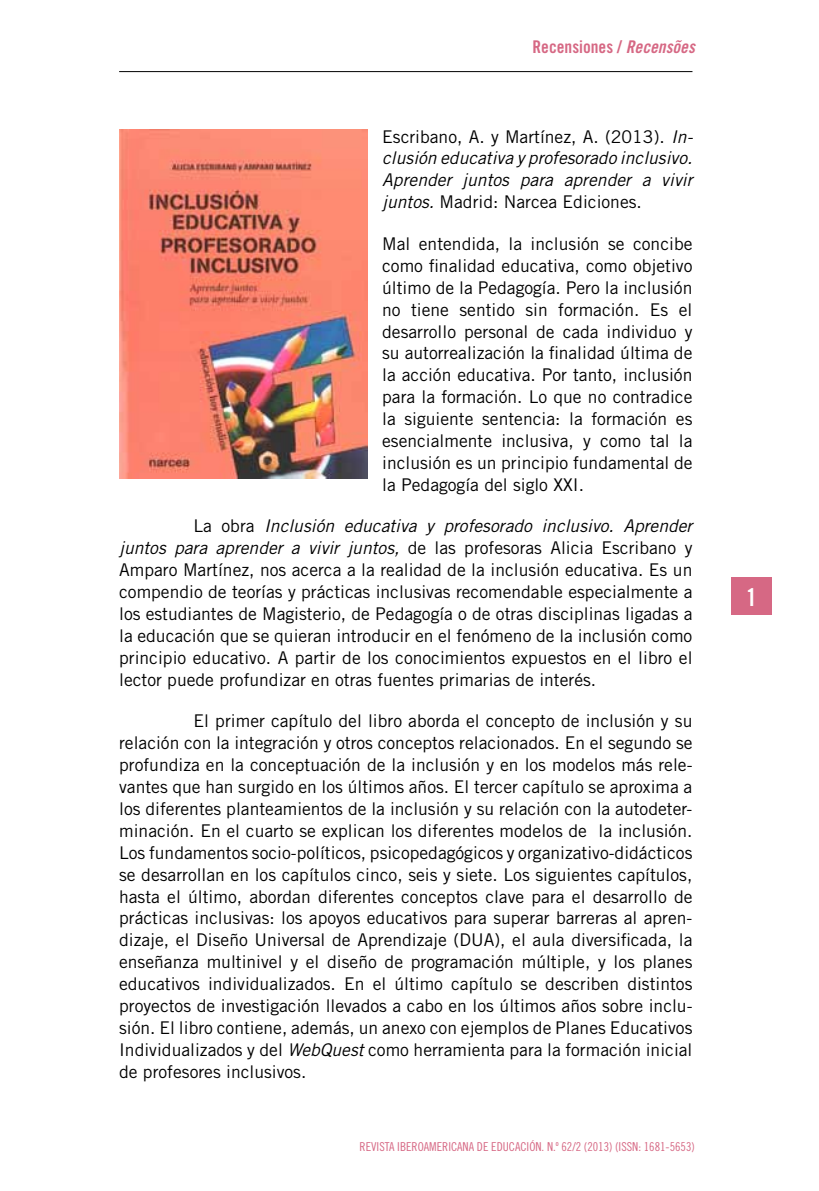
<style>
.page{position:relative;width:819px;height:1191px;background:#fff}
.page>*{position:absolute;margin:0;border:0;box-sizing:border-box;transform-origin:0 0}
.t1{font:700 19.25px "Trade Gothic";color:#fff}
.t2{font:17.5px/21.9px "Trade Gothic";color:#000;text-align:justify}
.t3{font:italic 17.5px/21.9px "Trade Gothic";color:#000;text-align:justify}
.t4{font:17.5px "Trade Gothic Bold Cond Twenty";color:#d66884}
.t5{font:12.25px "Trade Gothic Cond Eighteen";color:#d66884}
.s1{font-family:"Trade Gothic Bold Cond Twenty Obl"}
.s2{font-style:normal}
.s3{font-style:italic}
.s4{font-family:"Trade Gothic Bold Cond Twenty";font-weight:400;font-size:24.5px}
</style>
<div class="page">
<div style="left:731px;top:577px;width:40px;height:38px;background:#d66884"></div>
<hr style="left:119px;top:71px;width:573px;height:1px;background:#000">
<img style="left:119px;top:129px;width:248px;height:349px">
<p class="t4" style="left:532px;top:36px;width:164px">Recensiones / <span class="s1">Recensões</span></p>
<p class="t3" style="left:382px;top:125px;width:312px"><span class="s2">Escribano, A. y Martínez, A. (2013).</span> In&shy;clusión educativa y profesorado inclusivo.<br>Aprender juntos para aprender a vivir juntos. <span class="s2">Madrid: Narcea Ediciones.</span></p>
<p class="t2" style="left:382px;top:233px;width:312px">Mal entendida, la inclusión se concibe como finalidad educativa, como objetivo último de la Pedagogía. Pero la inclusión no tiene sentido sin formación. Es el desarrollo personal de cada individuo y su autorrealización la finalidad última de la acción educativa. Por tanto, inclusión para la formación. Lo que no contradice la siguiente sentencia: la formación es esencialmente inclusiva, y como tal la inclusión es un principio fundamental de la Pedagogía del siglo XXI.</p>
<p class="t2" style="left:119px;top:515px;width:575px;text-indent:74px">La obra <span class="s3">Inclusión educativa y profesorado inclusivo. Aprender juntos para aprender a vivir juntos,</span> de las profesoras Alicia Escribano y Amparo Martínez, nos acerca a la realidad de la inclusión educativa. Es un compendio de teorías y prácticas inclusivas recomendable especialmente a los estudiantes de Magisterio, de Pedagogía o de otras disciplinas ligadas a la educación que se quieran introducir en el fenómeno de la inclusión como principio educativo. A partir de los conocimientos expuestos en el libro el lector puede profundizar en otras fuentes primarias de interés.</p>
<p class="t2" style="left:119px;top:710px;width:575px;text-indent:74px">El primer capítulo del libro aborda el concepto de inclusión y su relación con la integración y otros conceptos relacionados. En el segundo se profundiza en la conceptuación de la inclusión y en los modelos más rele&shy;vantes que han surgido en los últimos años. El tercer capítulo se aproxima a los diferentes planteamientos de la inclusión y su relación con la autodeter&shy;minación. En el cuarto se explican los diferentes modelos de la inclusión.<br>Los fundamentos socio-políticos, psicopedagógicos y organizativo-didácticos se desarrollan en los capítulos cinco, seis y siete. Los siguientes capítulos, hasta el último, abordan diferentes conceptos clave para el desarrollo de prácticas inclusivas: los apoyos educativos para superar barreras al apren&shy;dizaje, el Diseño Universal de Aprendizaje (DUA), el aula diversificada, la enseñanza multinivel y el diseño de programación múltiple, y los planes educativos individualizados. En el último capítulo se describen distintos proyectos de investigación llevados a cabo en los últimos años sobre inclu&shy;sión. El libro contiene, además, un anexo con ejemplos de Planes Educativos Individualizados y del <span class="s3">WebQuest</span> como herramienta para la formación inicial de profesores inclusivos.</p>
<p class="t5" style="left:359px;top:1139px;width:337px">REVISTA IBEROAMERICANA DE EDUCACIÓN. N.º 62/2 (2013) (ISSN: 1681-5653)</p>
<p class="t1" style="left:745px;top:583px;width:13px">1<span class="s4">1</span></p>
</div>
